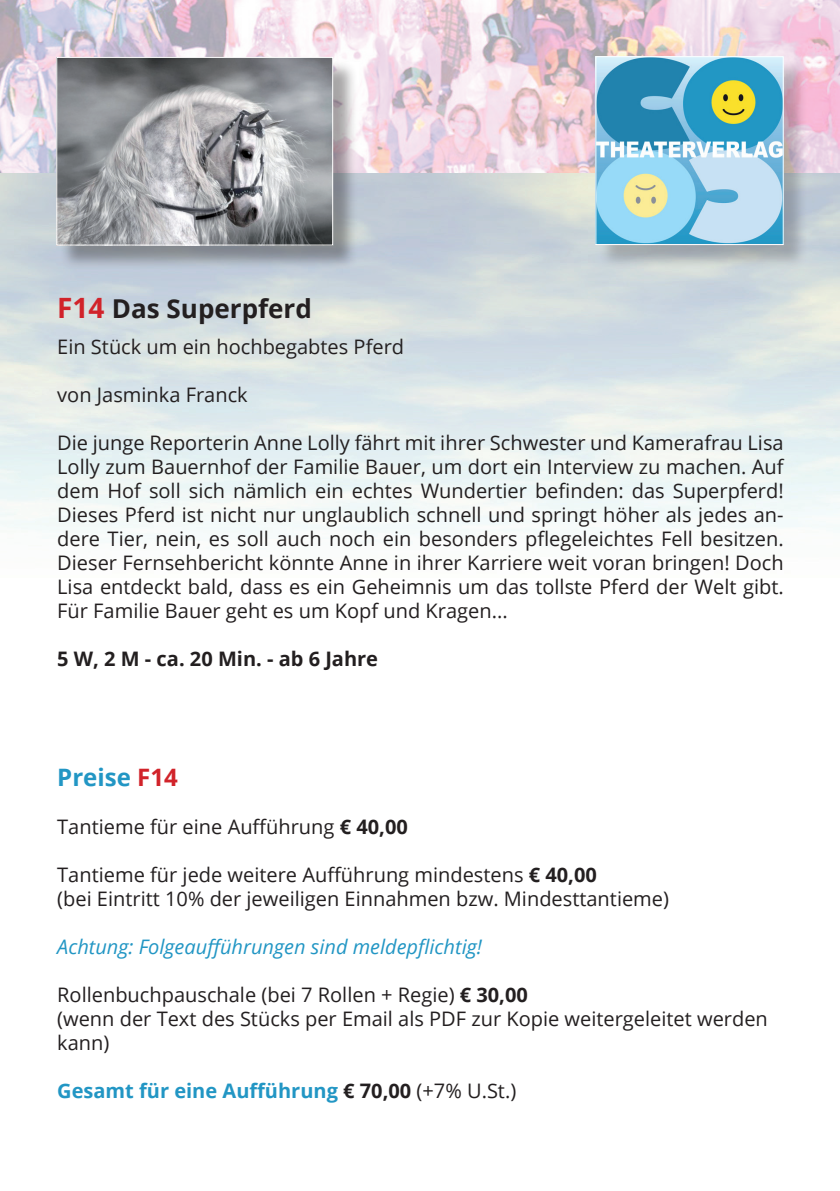
<style>
.page{position:relative;width:840px;height:1191px;background:#fff}
.page>*{position:absolute;margin:0;border:0;box-sizing:border-box;transform-origin:0 0}
.t1{font:700 26px "Open Sans";color:#231f20}
.t2{font:700 24px "Open Sans";color:#2296c4}
.t3{font:20px/24px "Open Sans";color:#231f20}
.t4{font:italic 20px "Open Sans";color:#2296c4}
.t5{font:700 20px "Open Sans";color:#2296c4}
.t6{font:700 20px "Open Sans";color:#231f20}
.s1{font-size:28px;color:#d1232a}
.s2{color:#d1232a}
.s3{font-weight:700}
.s4{color:#231f20}
.s5{font-weight:400;color:#231f20}
</style>
<div class="page">
<img style="left:0;top:0;width:839px;height:545px">
<div style="left:598px;top:59px;width:210px;height:211px;background:#231f20;opacity:.25"></div>
<img style="left:597px;top:58px;width:184px;height:185px">
<div style="left:595px;top:56px;width:188px;height:189px;border:1px solid #fff"></div>
<div style="left:59px;top:60px;width:299px;height:210px;background:#231f20;opacity:.4"></div>
<img style="left:58px;top:59px;width:273px;height:184px">
<div style="left:56px;top:57px;width:277px;height:188px;border:1px solid #fff"></div>
<h1 class="t1" style="left:57px;top:290px;width:256px"><span class="s1">F14</span> Das Superpferd</h1>
<p class="t3" style="left:57px;top:334px;width:348px">Ein Stück um ein hochbegabtes Pferd</p>
<p class="t3" style="left:57px;top:382px;width:192px">von Jasminka Franck</p>
<p class="t3" style="left:57px;top:430px;width:727px;text-align:justify">Die junge Reporterin Anne Lolly fährt mit ihrer Schwester und Kamerafrau Lisa Lolly zum Bauernhof der Familie Bauer, um dort ein Interview zu machen. Auf dem Hof soll sich nämlich ein echtes Wundertier befinden: das Superpferd!<br>Dieses Pferd ist nicht nur unglaublich schnell und springt höher als jedes an&shy;dere Tier, nein, es soll auch noch ein besonders pflegeleichtes Fell besitzen.<br>Dieser Fernsehbericht könnte Anne in ihrer Karriere weit voran bringen! Doch Lisa entdeckt bald, dass es ein Geheimnis um das tollste Pferd der Welt gibt.<br>Für Familie Bauer geht es um Kopf und Kragen...</p>
<p class="t6" style="left:57px;top:644px;width:322px">5 W, 2 M - ca. 20 Min. - ab 6 Jahre</p>
<p class="t2" style="left:57px;top:760px;width:122px">Preise <span class="s2">F14</span></p>
<p class="t3" style="left:57px;top:814px;width:352px">Tantieme für eine Aufführung <span class="s3">€ 40,00</span></p>
<p class="t3" style="left:57px;top:862px;width:613px">Tantieme für jede weitere Aufführung mindestens <span class="s3">€ 40,00<br></span>(bei Eintritt 10% der jeweiligen Einnahmen bzw. Mindesttantieme)</p>
<p class="t4" style="left:57px;top:933px;width:426px">Achtung: Folgeaufführungen sind meldepflichtig!</p>
<p class="t3" style="left:57px;top:982px;width:711px">Rollenbuchpauschale (bei 7 Rollen + Regie) <span class="s3">€ 30,00<br></span>(wenn der Text des Stücks per Email als PDF zur Kopie weitergeleitet werden kann)</p>
<p class="t5" style="left:57px;top:1076px;width:460px">Gesamt für eine Aufführung <span class="s4">€ 70,00</span> <span class="s5">(+7% U.St.)</span></p>
</div>
